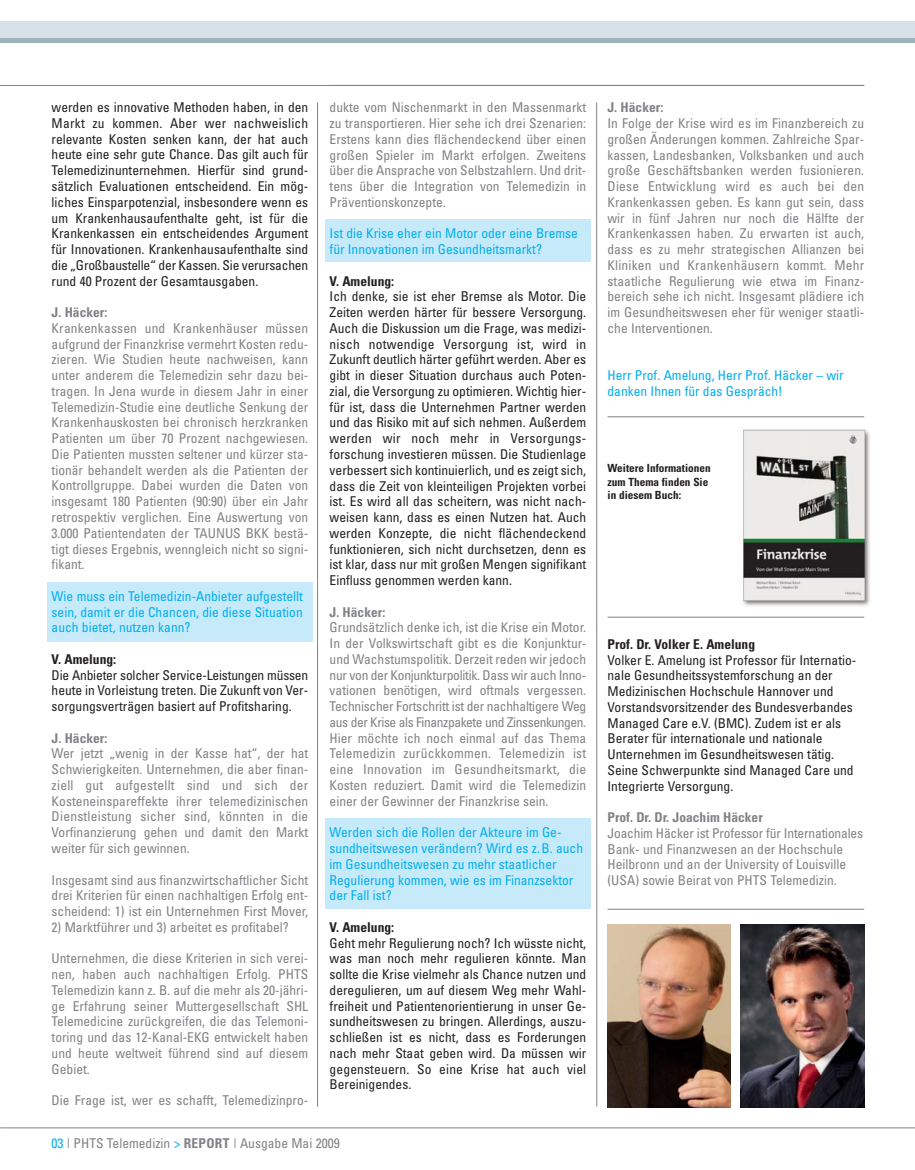
<style>
.page{position:relative;width:915px;height:1170px;background:#fff}
.page>*{position:absolute;margin:0;border:0;box-sizing:border-box;transform-origin:0 0}
.t1{font:condensed 13.5px/15.8px "Univers";color:#808285}
.t2{font:condensed 13.5px/15.8px "Univers";color:#231f20}
.t3{font:condensed 13.5px/15.8px "Univers";color:#00aeef}
.t4{font:700 condensed 11.25px/13.5px "Univers";color:#231f20}
.s1{font-weight:700}
.s2{color:#00aeef}
</style>
<div class="page">
<div style="left:325px;top:818px;width:265px;height:91px;background:#c7eafb"></div>
<div style="left:325px;top:219px;width:265px;height:42px;background:#c7eafb"></div>
<div style="left:47px;top:581px;width:265px;height:60px;background:#c7eafb"></div>
<svg style="left:0;top:22px;width:1px;height:21px"></svg>
<div style="left:1px;top:22px;width:913px;height:21px;background:#d7e1e7"></div>
<hr style="left:1px;top:39px;width:913px;height:4px;background:#9eb3be">
<hr style="left:1px;top:1127px;width:913px;height:1px;background:#808285">
<hr style="left:317px;top:102px;width:1px;height:1004px;background:#808285">
<hr style="left:596px;top:102px;width:1px;height:1004px;background:#808285">
<hr style="left:0;top:85px;width:864px;height:1px;background:#808285">
<img style="left:740px;top:924px;width:124px;height:183px">
<img style="left:742px;top:429px;width:128px;height:177px">
<img style="left:607px;top:924px;width:124px;height:183px">
<hr style="left:607px;top:416px;width:257px;height:1px;background:#808285">
<hr style="left:607px;top:616px;width:257px;height:1px;background:#808285">
<hr style="left:607px;top:908px;width:257px;height:1px;background:#808285">
<p class="t2" style="left:52px;top:101px;width:258px;text-align:justify">werden es innovative Methoden haben, in den Markt zu kommen. Aber wer nachweislich relevante Kosten senken kann, der hat auch heute eine sehr gute Chance. Das gilt auch für Telemedizinunternehmen. Hierfür sind grund&shy;sätzlich Evaluationen entscheidend. Ein mög&shy;liches Einsparpotenzial, insbesondere wenn es um Krankenhausaufenthalte geht, ist für die Krankenkassen ein entscheidendes Argument für Innovationen. Krankenhausaufenthalte sind die „Großbaustelle“ der Kassen. Sie verursachen rund 40 Prozent der Gesamtausgaben.</p>
<p class="t1" style="left:52px;top:305px;width:258px"><span class="s1">J. Häcker:<br></span>Krankenkassen und Krankenhäuser müssen aufgrund der Finanzkrise vermehrt Kosten redu&shy;zieren. Wie Studien heute nachweisen, kann unter anderem die Telemedizin sehr dazu bei&shy;tragen. In Jena wurde in diesem Jahr in einer Telemedizin-Studie eine deutliche Senkung der Krankenhauskosten bei chronisch herzkranken Patienten um über 70 Prozent nachgewiesen.<br>Die Patienten mussten seltener und kürzer sta&shy;tionär behandelt werden als die Patienten der Kontrollgruppe. Dabei wurden die Daten von insgesamt 180 Patienten (90:90) über ein Jahr retrospektiv verglichen. Eine Auswertung von 3.000 Patientendaten der TAUNUS BKK bestä&shy;tigt dieses Ergebnis, wenngleich nicht so signi&shy;fikant.</p>
<p class="t3" style="left:52px;top:589px;width:253px;text-align:justify">Wie muss ein Telemedizin-Anbieter aufgestellt sein, damit er die Chancen, die diese Situation auch bietet, nutzen kann?</p>
<p class="t2" style="left:52px;top:652px;width:258px"><span class="s1">V. Amelung:<br></span>Die Anbieter solcher Service-Leistungen müssen heute in Vorleistung treten. Die Zukunft von Ver&shy;sorgungsverträgen basiert auf Profitsharing.</p>
<p class="t1" style="left:52px;top:731px;width:258px"><span class="s1">J. Häcker:<br></span>Wer jetzt „wenig in der Kasse hat“, der hat Schwierigkeiten. Unternehmen, die aber finan&shy;ziell gut aufgestellt sind und sich der Kosteneinspareffekte ihrer telemedizinischen Dienstleistung sicher sind, könnten in die Vorfinanzierung gehen und damit den Markt weiter für sich gewinnen.</p>
<p class="t1" style="left:52px;top:872px;width:258px;text-align:justify">Insgesamt sind aus finanzwirtschaftlicher Sicht drei Kriterien für einen nachhaltigen Erfolg ent&shy;scheidend: 1) ist ein Unternehmen First Mover,</p>
<p class="t1" style="left:52px;top:920px;width:239px">2) Marktführer und 3) arbeitet es profitabel?</p>
<p class="t1" style="left:52px;top:951px;width:258px;text-align:justify">Unternehmen, die diese Kriterien in sich verei&shy;nen, haben auch nachhaltigen Erfolg. PHTS Telemedizin kann z. B. auf die mehr als 20-jähri&shy;ge Erfahrung seiner Muttergesellschaft SHL Telemedicine zurückgreifen, die das Telemoni&shy;toring und das 12-Kanal-EKG entwickelt haben und heute weltweit führend sind auf diesem Gebiet.</p>
<p class="t1" style="left:52px;top:1093px;width:258px">Die Frage ist, wer es schafft, Telemedizinpro-</p>
<p class="t1" style="left:329px;top:101px;width:258px;text-align:justify">dukte vom Nischenmarkt in den Massenmarkt zu transportieren. Hier sehe ich drei Szenarien:<br>Erstens kann dies flächendeckend über einen großen Spieler im Markt erfolgen. Zweitens über die Ansprache von Selbstzahlern. Und drit&shy;tens über die Integration von Telemedizin in Präventionskonzepte.</p>
<p class="t3" style="left:329px;top:227px;width:250px">Ist die Krise eher ein Motor oder eine Bremse für Innovationen im Gesundheitsmarkt?</p>
<p class="t2" style="left:329px;top:274px;width:258px"><span class="s1">V. Amelung:<br></span>Ich denke, sie ist eher Bremse als Motor. Die Zeiten werden härter für bessere Versorgung.<br>Auch die Diskussion um die Frage, was medizi&shy;nisch notwendige Versorgung ist, wird in Zukunft deutlich härter geführt werden. Aber es gibt in dieser Situation durchaus auch Poten&shy;zial, die Versorgung zu optimieren. Wichtig hier&shy;für ist, dass die Unternehmen Partner werden und das Risiko mit auf sich nehmen. Außerdem werden wir noch mehr in Versorgungs&shy;forschung investieren müssen. Die Studienlage verbessert sich kontinuierlich, und es zeigt sich, dass die Zeit von kleinteiligen Projekten vorbei ist. Es wird all das scheitern, was nicht nach&shy;weisen kann, dass es einen Nutzen hat. Auch werden Konzepte, die nicht flächendeckend funktionieren, sich nicht durchsetzen, denn es ist klar, dass nur mit großen Mengen signifikant Einfluss genommen werden kann.</p>
<p class="t1" style="left:329px;top:605px;width:258px"><span class="s1">J. Häcker:<br></span>Grundsätzlich denke ich, ist die Krise ein Motor.<br>In der Volkswirtschaft gibt es die Konjunktur&shy;und Wachstumspolitik. Derzeit reden wir jedoch nur von der Konjunkturpolitik. Dass wir auch Inno&shy;vationen benötigen, wird oftmals vergessen.<br>Technischer Fortschritt ist der nachhaltigere Weg aus der Krise als Finanzpakete und Zinssenkungen.<br>Hier möchte ich noch einmal auf das Thema Telemedizin zurückkommen. Telemedizin ist eine Innovation im Gesundheitsmarkt, die Kosten reduziert. Damit wird die Telemedizin einer der Gewinner der Finanzkrise sein.</p>
<p class="t3" style="left:329px;top:825px;width:255px">Werden sich die Rollen der Akteure im Ge&shy;sundheitswesen verändern? Wird es z. B. auch im Gesundheitswesen zu mehr staatlicher Regulierung kommen, wie es im Finanzsektor der Fall ist?</p>
<p class="t2" style="left:329px;top:920px;width:258px"><span class="s1">V. Amelung:<br></span>Geht mehr Regulierung noch? Ich wüsste nicht, was man noch mehr regulieren könnte. Man sollte die Krise vielmehr als Chance nutzen und deregulieren, um auf diesem Weg mehr Wahl&shy;freiheit und Patientenorientierung in unser Ge&shy;sundheitswesen zu bringen. Allerdings, auszu&shy;schließen ist es nicht, dass es Forderungen nach mehr Staat geben wird. Da müssen wir gegensteuern. So eine Krise hat auch viel Bereinigendes.</p>
<p class="t1" style="left:52px;top:1136px;width:289px"><span class="s2">03</span> | PHTS Telemedizin <span class="s2">&gt;</span> <span class="s1">REPORT</span> | Ausgabe Mai 2009</p>
<p class="t1" style="left:607px;top:101px;width:258px"><span class="s1">J. Häcker:<br></span>In Folge der Krise wird es im Finanzbereich zu großen Änderungen kommen. Zahlreiche Spar&shy;kassen, Landesbanken, Volksbanken und auch große Geschäftsbanken werden fusionieren.<br>Diese Entwicklung wird es auch bei den Krankenkassen geben. Es kann gut sein, dass wir in fünf Jahren nur noch die Hälfte der Krankenkassen haben. Zu erwarten ist auch, dass es zu mehr strategischen Allianzen bei Kliniken und Krankenhäusern kommt. Mehr staatliche Regulierung wie etwa im Finanz&shy;bereich sehe ich nicht. Insgesamt plädiere ich im Gesundheitswesen eher für weniger staatli&shy;che Interventionen.</p>
<p class="t3" style="left:607px;top:368px;width:237px">Herr Prof. Amelung, Herr Prof. Häcker – wir danken Ihnen für das Gespräch!</p>
<p class="t4" style="left:607px;top:463px;width:105px">Weitere Informationen zum Thema finden Sie in diesem Buch:</p>
<p class="t2" style="left:607px;top:637px;width:250px"><span class="s1">Prof. Dr. Volker E. Amelung<br></span>Volker E. Amelung ist Professor für Internatio&shy;nale Gesundheitssystemforschung an der Medizinischen Hochschule Hannover und Vorstandsvorsitzender des Bundesverbandes Managed Care e.V. (BMC). Zudem ist er als Berater für internationale und nationale Unternehmen im Gesundheitswesen tätig.<br>Seine Schwerpunkte sind Managed Care und Integrierte Versorgung.</p>
<p class="t1" style="left:607px;top:810px;width:257px"><span class="s1">Prof. Dr. Dr. Joachim Häcker<br></span>Joachim Häcker ist Professor für Internationales Bank- und Finanzwesen an der Hochschule Heilbronn und an der University of Louisville (USA) sowie Beirat von PHTS Telemedizin.</p>
</div>
